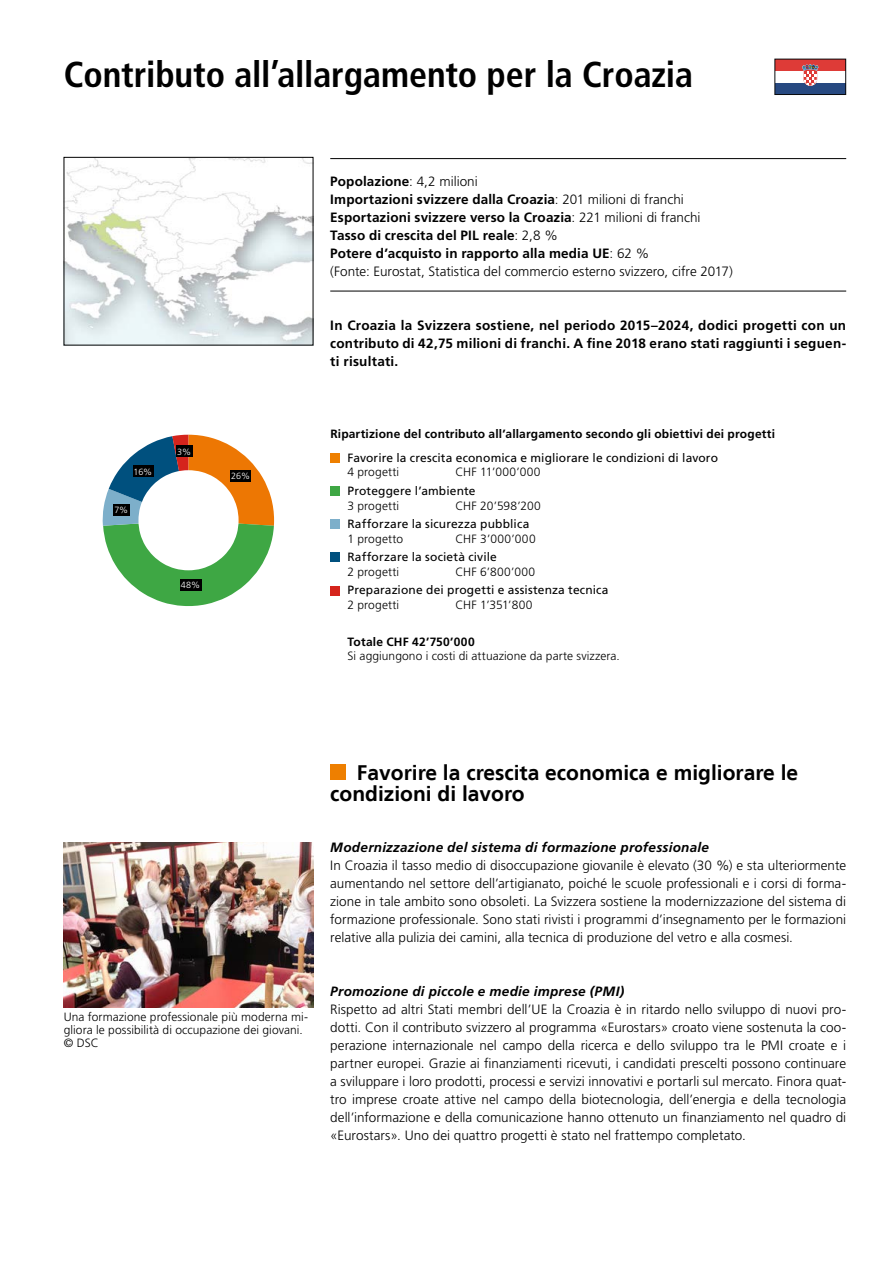
<style>
.page{position:relative;width:893px;height:1263px;background:#fff}
.page>*{position:absolute;margin:0;border:0;box-sizing:border-box;transform-origin:0 0}
.Pie_farbig{font:240px "Chartwell Pies";color:#ed7703}
._2_Kapitel_CondBold{font:700 condensed 36px "Frutiger LT Pro";letter-spacing:-.005em;color:#000}
._3_Zwischentitel_14p{font:700 21px/21px "Frutiger LT";color:#000}
.Lauftext{font:300 13.5px/18px "Frutiger LT Pro";color:#000;text-align:justify}
.Titel_Linie_Zahlen{font:700 13.5px/18px "Frutiger LT Pro";letter-spacing:.01em;color:#000}
.Titel{font:700 13.5px/18px "Frutiger LT Pro";letter-spacing:.02em;color:#000;text-align:justify}
.Titel_Kursiv{font:italic 700 13.5px "Frutiger LT Pro";letter-spacing:.02em;color:#000}
.Graph_Thema{font:12px "Frutiger LT Pro";letter-spacing:.01em;color:#000}
.Graph_Legende{font:300 12px "Frutiger LT Pro";letter-spacing:.01em;color:#000}
._5_Legende{font:300 12px/12.8px "Frutiger LT Pro";letter-spacing:.01em;color:#000}
.Graph_Titel{font:700 12px "Frutiger LT Pro";letter-spacing:.015em;color:#000}
.Graph_Legende-2{font:300 12px "Frutiger LT Pro";letter-spacing:.035em;color:#000}
.Graph_Thema-2{font:700 12px "Frutiger LT Pro";letter-spacing:.02em;color:#000}
.Graph_Legende-3{font:300 12px "Frutiger LT Pro";letter-spacing:-.01em;color:#000}
.Graph_Legende-4{font:300 12px "Frutiger LT Pro";letter-spacing:.03em;color:#000}
.Prozent{font:300 9px "Frutiger LT Pro";color:#fff}
.s1{font-weight:300}
.s2{color:#3ea744}
.s3{color:#7dafca}
.s4{color:#00507e}
.s5{color:#d5241c}
.s6{color:#fff}
</style>
<div class="page">
<hr style="left:330px;top:158px;width:516px;height:1px;background:#000">
<hr style="left:330px;top:291px;width:516px;height:1px;background:#000">
<div style="left:775px;top:59px;width:71px;height:12px;background:#de3b37"></div>
<div style="left:775px;top:83px;width:71px;height:12px;background:#274981"></div>
<svg style="left:802px;top:64px;width:17px;height:22px"></svg>
<div style="left:775px;top:59px;width:71px;height:36px;border:1px solid #090b0e"></div>
<div style="left:330px;top:454px;width:10px;height:9px;background:#ee7f00"></div>
<div style="left:330px;top:486px;width:10px;height:10px;background:#3ea744"></div>
<div style="left:330px;top:520px;width:10px;height:9px;background:#7dafca"></div>
<div style="left:330px;top:553px;width:10px;height:9px;background:#00507e"></div>
<div style="left:330px;top:586px;width:10px;height:9px;background:#d5241c"></div>
<div style="left:330px;top:764px;width:15px;height:16px;background:#ee7f00"></div>
<div style="left:230px;top:470px;width:21px;height:12px;background:#000"></div>
<div style="left:180px;top:579px;width:21px;height:11px;background:#000"></div>
<div style="left:133px;top:466px;width:21px;height:11px;background:#000"></div>
<div style="left:113px;top:504px;width:16px;height:11px;background:#000"></div>
<div style="left:176px;top:446px;width:16px;height:11px;background:#000"></div>
<img style="left:64px;top:842px;width:249px;height:166px">
<img style="left:66px;top:159px;width:245px;height:184px">
<p class="_2_Kapitel_CondBold" style="left:64px;top:53px;width:631px">Contributo all’allargamento per la Croazia</p>
<p class="Titel_Linie_Zahlen" style="left:330px;top:172px;width:404px">Popolazione<span class="s1">: 4,2 milioni<br></span>Importazioni svizzere dalla Croazia<span class="s1">: 201 milioni di franchi </span>Esportazioni svizzere verso la Croazia<span class="s1">: 221 milioni di franchi </span>Tasso di crescita del PIL reale<span class="s1">: 2,8 %<br></span>Potere d’acquisto in rapporto alla media UE<span class="s1">: 62 %<br>(Fonte: Eurostat, Statistica del commercio esterno svizzero, cifre 2017)</span></p>
<p class="Pie_farbig" style="left:91px;top:373px;width:380px">26<span class="s2">48</span><span class="s3">7</span><span class="s4">16</span><span class="s5">3</span><span class="s6">D</span></p>
<p class="Prozent" style="left:177px;top:446px;width:15px">3%</p>
<p class="Prozent" style="left:134px;top:466px;width:20px">16%</p>
<p class="Prozent" style="left:231px;top:471px;width:20px">26%</p>
<p class="Prozent" style="left:114px;top:504px;width:15px">7%</p>
<p class="Prozent" style="left:181px;top:579px;width:21px">48%</p>
<p class="Titel" style="left:330px;top:316px;width:517px">In Croazia la Svizzera sostiene, nel periodo 2015–2024, dodici progetti con un contributo di 42,75 milioni di franchi. A fine 2018 erano stati raggiunti i seguen&shy;ti risultati.</p>
<p class="Graph_Titel" style="left:330px;top:426px;width:446px">Ripartizione del contributo all’allargamento secondo gli obiettivi dei progetti</p>
<p class="Graph_Thema" style="left:347px;top:451px;width:372px">Favorire la crescita economica e migliorare le condizioni di lavoro</p>
<p class="Graph_Legende" style="left:347px;top:465px;width:53px">4 progetti</p>
<p class="Graph_Legende-2" style="left:455px;top:465px;width:87px">CHF 11’000’000</p>
<p class="Graph_Thema" style="left:347px;top:484px;width:130px">Proteggere l’ambiente</p>
<p class="Graph_Legende" style="left:347px;top:498px;width:53px">3 progetti</p>
<p class="Graph_Legende-3" style="left:455px;top:498px;width:87px">CHF 20’598’200</p>
<p class="Graph_Thema" style="left:347px;top:517px;width:183px">Rafforzare la sicurezza pubblica</p>
<p class="Graph_Legende" style="left:347px;top:531px;width:57px">1 progetto</p>
<p class="Graph_Legende-2" style="left:455px;top:531px;width:82px">CHF 3’000’000</p>
<p class="Graph_Thema" style="left:347px;top:550px;width:151px">Rafforzare la società civile</p>
<p class="Graph_Legende" style="left:347px;top:564px;width:53px">2 progetti</p>
<p class="Graph_Legende-4" style="left:455px;top:564px;width:81px">CHF 6’800’000</p>
<p class="Graph_Thema" style="left:347px;top:583px;width:262px">Preparazione dei progetti e assistenza tecnica</p>
<p class="Graph_Legende" style="left:347px;top:598px;width:53px">2 progetti</p>
<p class="Graph_Legende" style="left:455px;top:598px;width:78px">CHF 1’351’800</p>
<p class="Graph_Thema-2" style="left:347px;top:635px;width:129px">Totale CHF 42’750’000</p>
<p class="Graph_Legende" style="left:347px;top:649px;width:274px">Si aggiungono i costi di attuazione da parte svizzera.</p>
<p class="_5_Legende" style="left:64px;top:1011px;width:246px">Una formazione professionale più moderna mi&shy;gliora le possibilità di occupazione dei giovani. © DSC</p>
<p class="_3_Zwischentitel_14p" style="left:330px;top:762px;width:469px;text-indent:27px">Favorire la crescita economica e migliorare le condizioni di lavoro</p>
<p class="Titel_Kursiv" style="left:330px;top:839px;width:380px">Modernizzazione del sistema di formazione professionale</p>
<p class="Lauftext" style="left:330px;top:856px;width:517px">In Croazia il tasso medio di disoccupazione giovanile è elevato (30 %) e sta ulteriormente aumentando nel settore dell’artigianato, poiché le scuole professionali e i corsi di forma&shy;zione in tale ambito sono obsoleti. La Svizzera sostiene la modernizzazione del sistema di formazione professionale. Sono stati rivisti i programmi d’insegnamento per le formazioni relative alla pulizia dei camini, alla tecnica di produzione del vetro e alla cosmesi.</p>
<p class="Titel_Kursiv" style="left:330px;top:983px;width:296px">Promozione di piccole e medie imprese (PMI)</p>
<p class="Lauftext" style="left:330px;top:1000px;width:517px">Rispetto ad altri Stati membri dell’UE la Croazia è in ritardo nello sviluppo di nuovi pro&shy;dotti. Con il contributo svizzero al programma «Eurostars» croato viene sostenuta la coo&shy;perazione internazionale nel campo della ricerca e dello sviluppo tra le PMI croate e i partner europei. Grazie ai finanziamenti ricevuti, i candidati prescelti possono continuare a sviluppare i loro prodotti, processi e servizi innovativi e portarli sul mercato. Finora quat&shy;tro imprese croate attive nel campo della biotecnologia, dell’energia e della tecnologia dell’informazione e della comunicazione hanno ottenuto un finanziamento nel quadro di «Eurostars». Uno dei quattro progetti è stato nel frattempo completato.</p>
</div>
